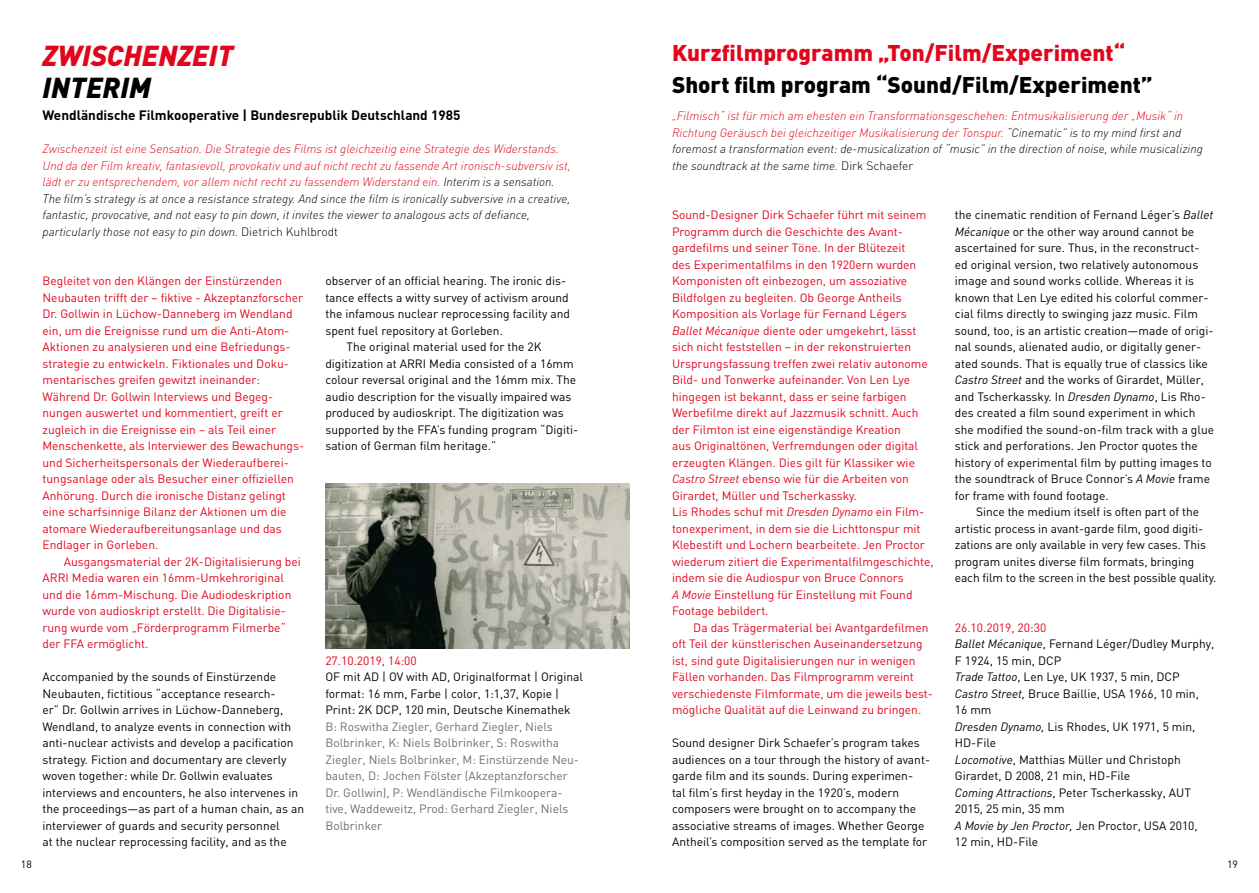
<style>
.page{position:relative;width:1259px;height:893px;background:#fff}
.page>*{position:absolute;margin:0;border:0;box-sizing:border-box;transform-origin:0 0}
.t1{font:italic 900 28.5px "DIN";color:#e3051b}
.t2{font:italic 900 28.5px "DIN";color:#000}
.t3{font:900 22.5px "DIN";color:#000}
.t4{font:900 22.5px "DIN";color:#e3051b}
.t5{font:700 13.5px "DIN";color:#000}
.t6{font:12px/16.5px "DIN";color:#000}
.t7{font:12px/16.5px "DIN";color:#e3051b}
.t8{font:italic 300 12px/16.5px "DIN";color:#e3051b}
.t9{font:italic 300 12px/16.5px "DIN";color:#000}
.t10{font:12px/16.5px "DIN";color:#706f6f}
.t11{font:10.5px "DIN";color:#000}
.s1{color:#000}
.s2{font-style:normal;color:#000}
.s3{color:#e3051b}
.s4{font-style:normal}
.s5{font-style:italic}
</style>
<div class="page">
<img style="left:326px;top:483px;width:303px;height:165px">
<h1 class="t1" style="left:43px;top:37px;width:192px">ZWISCHENZEIT</h1>
<h1 class="t2" style="left:43px;top:69px;width:110px">INTERIM</h1>
<p class="t5" style="left:43px;top:106px;width:419px">Wendländische Filmkooperative | Bundesrepublik Deutschland 1985</p>
<p class="t8" style="left:43px;top:140px;width:530px">Zwischenzeit ist eine Sensation. Die Strategie des Films ist gleichzeitig eine Strategie des Widerstands.<br>Und da der Film kreativ, fantasievoll, provokativ und auf nicht recht zu fassende Art ironisch-subversiv ist, lädt er zu entsprechendem, vor allem nicht recht zu fassendem Widerstand ein. <span class="s1">Interim is a sensation.<br>The film’s strategy is at once a resistance strategy. And since the film is ironically subversive in a creative, fantastic, provocative, and not easy to pin down, it invites the viewer to analogous acts of defiance, particularly those not easy to pin down.</span> <span class="s2">Dietrich Kuhlbrodt</span></p>
<p class="t7" style="left:43px;top:272px;width:263px">Begleitet von den Klängen der Einstürzenden Neubauten trifft der – fiktive - Akzeptanzforscher Dr. Gollwin in Lüchow-Danneberg im Wendland ein, um die Ereignisse rund um die Anti-Atom-Aktionen zu analysieren und eine Befriedungs&shy;strategie zu entwickeln. Fiktionales und Doku&shy;mentarisches greifen gewitzt ineinander:<br>Während Dr. Gollwin Interviews und Begeg&shy;nungen auswertet und kommentiert, greift er zugleich in die Ereignisse ein – als Teil einer Menschenkette, als Interviewer des Bewachungs&shy;und Sicherheitspersonals der Wiederaufberei&shy;tungsanlage oder als Besucher einer offiziellen Anhörung. Durch die ironische Distanz gelingt eine scharfsinnige Bilanz der Aktionen um die atomare Wiederaufbereitungsanlage und das Endlager in Gorleben.</p>
<p class="t7" style="left:43px;top:553px;width:260px;text-indent:21px">Ausgangsmaterial der 2K-Digitalisierung bei ARRI Media waren ein 16mm-Umkehroriginal und die 16mm-Mischung. Die Audiodeskription wurde von audioskript erstellt. Die Digitalisie&shy;rung wurde vom „Förderprogramm Filmerbe“ der FFA ermöglicht.</p>
<p class="t6" style="left:43px;top:668px;width:263px">Accompanied by the sounds of Einstürzende Neubauten, fictitious “acceptance research-<br>er” Dr. Gollwin arrives in Lüchow-Danneberg, Wendland, to analyze events in connection with anti-nuclear activists and develop a pacification strategy. Fiction and documentary are cleverly woven together: while Dr. Gollwin evaluates interviews and encounters, he also intervenes in the proceedings—as part of a human chain, as an interviewer of guards and security personnel<br>at the nuclear reprocessing facility, and as the</p>
<p class="t6" style="left:325px;top:272px;width:242px">observer of an official hearing. The ironic dis-</p>
<p class="t6" style="left:325px;top:289px;width:245px">tance effects a witty survey of activism around</p>
<p class="t6" style="left:325px;top:305px;width:246px">the infamous nuclear reprocessing facility and</p>
<p class="t6" style="left:325px;top:322px;width:179px">spent fuel repository at Gorleben.</p>
<p class="t6" style="left:347px;top:338px;width:196px">The original material used for the 2K</p>
<p class="t6" style="left:325px;top:355px;width:250px">digitization at ARRI Media consisted of a 16mm</p>
<p class="t6" style="left:325px;top:371px;width:252px">colour reversal original and the 16mm mix. The</p>
<p class="t6" style="left:325px;top:388px;width:248px">audio description for the visually impaired was</p>
<p class="t6" style="left:325px;top:404px;width:240px">produced by audioskript. The digitization was</p>
<p class="t6" style="left:325px;top:421px;width:254px">supported by the FFA’s funding program “Digiti-</p>
<p class="t6" style="left:325px;top:437px;width:172px">sation of German film heritage.”</p>
<p class="t7" style="left:325px;top:652px;width:93px">27.10.2019, 14:00</p>
<p class="t6" style="left:325px;top:668px;width:259px">OF mit AD | OV with AD, Originalformat | Original format: 16 mm, Farbe | color, 1:1,37, Kopie |<br>Print: 2K DCP, 120 min, Deutsche Kinemathek</p>
<p class="t10" style="left:325px;top:718px;width:255px">B: Roswitha Ziegler, Gerhard Ziegler, Niels Bolbrinker, K: Niels Bolbrinker, S: Roswitha Ziegler, Niels Bolbrinker, M: Einstürzende Neu&shy;bauten, D: Jochen Fölster (Akzeptanzforscher Dr. Gollwin), P: Wendländische Filmkoopera&shy;tive, Waddeweitz, Prod: Gerhard Ziegler, Niels Bolbrinker</p>
<h2 class="t4" style="left:672px;top:38px;width:455px">Kurzfilmprogramm „Ton/Film/Experiment“</h2>
<h2 class="t3" style="left:672px;top:70px;width:482px">Short film program “Sound/Film/Experiment”</h2>
<p class="t9" style="left:672px;top:107px;width:532px"><span class="s3">„Filmisch“ ist für mich am ehesten ein Transformationsgeschehen: Entmusikalisierung der „Musik“ in Richtung Geräusch bei gleichzeitiger Musikalisierung der Tonspur.</span> “Cinematic” is to my mind first and foremost a transformation event: de-musicalization of “music” in the direction of noise, while musicalizing the soundtrack at the same time. <span class="s4">Dirk Schaefer</span></p>
<p class="t7" style="left:672px;top:206px;width:263px">Sound-Designer Dirk Schaefer führt mit seinem Programm durch die Geschichte des Avant&shy;gardefilms und seiner Töne. In der Blütezeit<br>des Experimentalfilms in den 1920ern wurden Komponisten oft einbezogen, um assoziative Bildfolgen zu begleiten. Ob George Antheils Komposition als Vorlage für Fernand Légers <span class="s5">Ballet Mécanique</span> diente oder umgekehrt, lässt sich nicht feststellen – in der rekonstruierten Ursprungsfassung treffen zwei relativ autonome Bild- und Tonwerke aufeinander. Von Len Lye hingegen ist bekannt, dass er seine farbigen Werbefilme direkt auf Jazzmusik schnitt. Auch der Filmton ist eine eigenständige Kreation<br>aus Originaltönen, Verfremdungen oder digital erzeugten Klängen. Dies gilt für Klassiker wie <span class="s5">Castro Street</span> ebenso wie für die Arbeiten von Girardet, Müller und Tscherkassky.<br>Lis Rhodes schuf mit <span class="s5">Dresden Dynamo</span> ein Film&shy;tonexperiment, in dem sie die Lichttonspur mit Klebestift und Lochern bearbeitete. Jen Proctor wiederum zitiert die Experimentalfilmgeschichte, indem sie die Audiospur von Bruce Connors<br><span class="s5">A Movie</span> Einstellung für Einstellung mit Found Footage bebildert.</p>
<p class="t7" style="left:672px;top:619px;width:262px;text-indent:21px">Da das Trägermaterial bei Avantgardefilmen oft Teil der künstlerischen Auseinandersetzung ist, sind gute Digitalisierungen nur in wenigen Fällen vorhanden. Das Filmprogramm vereint verschiedenste Filmformate, um die jeweils best&shy;mögliche Qualität auf die Leinwand zu bringen.</p>
<p class="t6" style="left:672px;top:734px;width:260px">Sound designer Dirk Schaefer’s program takes audiences on a tour through the history of avant&shy;garde film and its sounds. During experimen-<br>tal film’s first heyday in the 1920’s, modern composers were brought on to accompany the associative streams of images. Whether George Antheil’s composition served as the template for</p>
<p class="t6" style="left:955px;top:206px;width:261px">the cinematic rendition of Fernand Léger’s <span class="s5">Ballet Mécanique</span> or the other way around cannot be ascertained for sure. Thus, in the reconstruct&shy;ed original version, two relatively autonomous image and sound works collide. Whereas it is known that Len Lye edited his colorful commer&shy;cial films directly to swinging jazz music. Film sound, too, is an artistic creation—made of origi&shy;nal sounds, alienated audio, or digitally gener&shy;ated sounds. That is equally true of classics like <span class="s5">Castro Street</span> and the works of Girardet, Müller, and Tscherkassky. In <span class="s5">Dresden Dynamo</span>, Lis Rho&shy;des created a film sound experiment in which she modified the sound-on-film track with a glue stick and perforations. Jen Proctor quotes the history of experimental film by putting images to the soundtrack of Bruce Connor’s <span class="s5">A Movie</span> frame for frame with found footage.</p>
<p class="t6" style="left:955px;top:503px;width:263px;text-indent:21px">Since the medium itself is often part of the artistic process in avant-garde film, good digiti&shy;zations are only available in very few cases. This program unites diverse film formats, bringing each film to the screen in the best possible quality.</p>
<p class="t6" style="left:955px;top:619px;width:261px"><span class="s3">26.10.2019, 20:30<br></span><span class="s5">Ballet Mécanique</span>, Fernand Léger/Dudley Murphy,<br>F 1924, 15 min, DCP<br><span class="s5">Trade Tattoo</span>, Len Lye, UK 1937, 5 min, DCP<br><span class="s5">Castro Street,</span> Bruce Baillie, USA 1966, 10 min,<br>16 mm<br><span class="s5">Dresden Dynamo,</span> Lis Rhodes, UK 1971, 5 min,<br>HD-File<br><span class="s5">Locomotive</span>, Matthias Müller und Christoph<br>Girardet, D 2008, 21 min, HD-File<br><span class="s5">Coming Attractions</span>, Peter Tscherkassky, AUT<br>2015, 25 min, 35 mm<br><span class="s5">A Movie by Jen Proctor,</span> Jen Proctor, USA 2010,<br>12 min, HD-File</p>
<p class="t11" style="left:21px;top:858px;width:12px">18</p>
<p class="t11" style="left:1227px;top:858px;width:12px">19</p>
</div>
